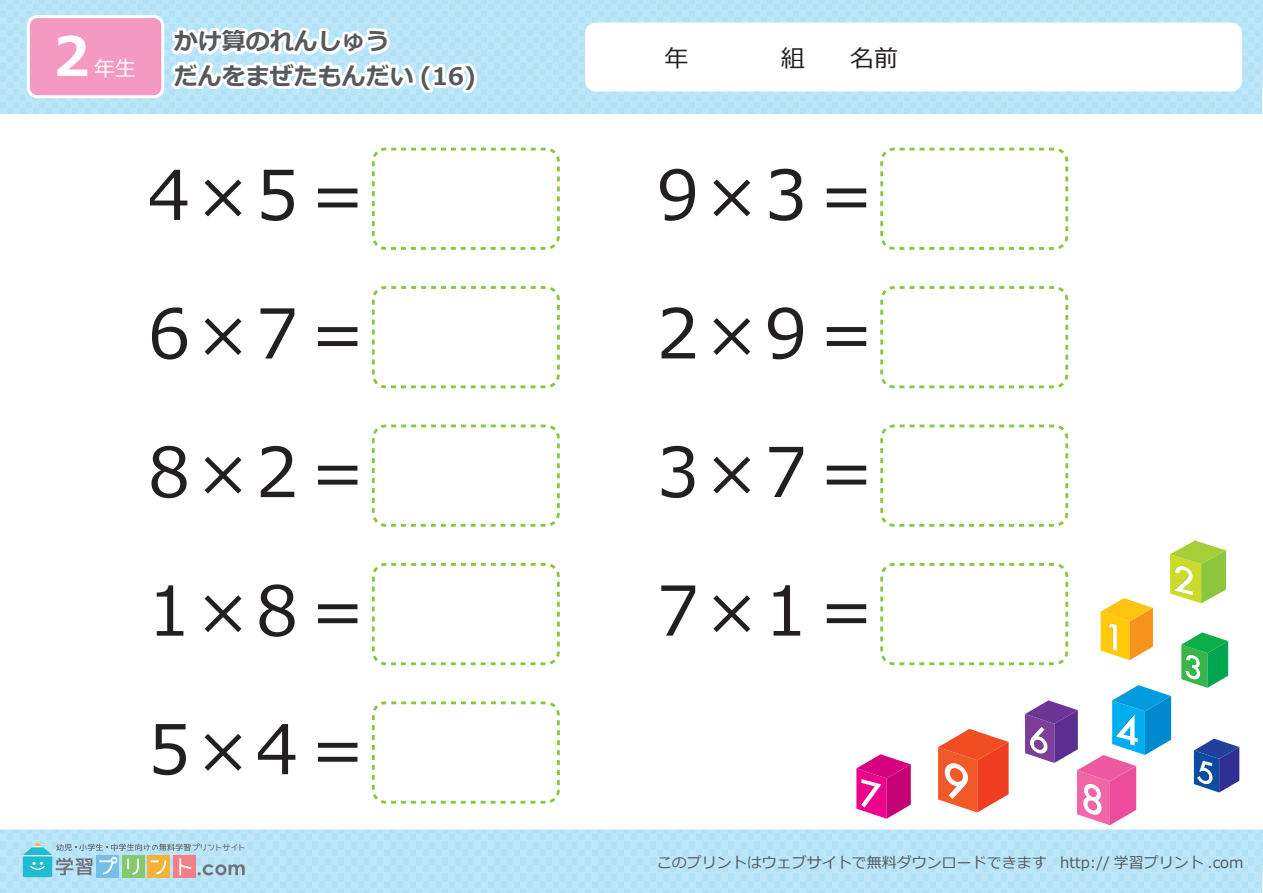
<style>
.page{position:relative;width:1263px;height:893px;background:#fff}
.page>*{position:absolute;margin:0;border:0;box-sizing:border-box;transform-origin:0 0}
.t1{font:68.1px/138.6px "Meiryo";color:#231f20;text-align:justify}
.t2{font:700 54px "Meiryo";color:#fff}
.t3{font:700 24px "Meiryo";color:#57585a}
.t4{font:24px "Meiryo";color:#231f20}
.t5{font:21px "Meiryo";color:#fff}
.t6{font:15px "Meiryo";color:#56595b}
</style>
<div class="page">
<svg style="left:0;top:0;width:1263px;height:114px;fill:#bde6f9"></svg>
<div style="left:585px;top:22px;width:657px;height:69px;background:#fff;border-radius:11px"></div>
<div style="left:27px;top:15px;width:137px;height:83px;border:6px solid #fff;border-radius:8px"></div>
<div style="left:30px;top:18px;width:131px;height:77px;background:#f499c2;border-radius:8px"></div>
<svg style="left:0;top:829px;width:1263px;height:64px;fill:#bde6f9"></svg>
<svg style="left:23px;top:842px;width:222px;height:35px"></svg>
<svg style="left:1194px;top:739px;width:45px;height:53px"></svg>
<svg style="left:938px;top:729px;width:71px;height:83px"></svg>
<svg style="left:1025px;top:685px;width:146px;height:140px"></svg>
<svg style="left:856px;top:754px;width:55px;height:65px"></svg>
<svg style="left:1100px;top:598px;width:53px;height:62px"></svg>
<svg style="left:1170px;top:540px;width:56px;height:63px"></svg>
<svg style="left:1181px;top:632px;width:47px;height:56px"></svg>
<div style="left:372px;top:148px;width:188px;height:102px;border:3px dashed #8bc640;border-radius:12px"></div>
<div style="left:372px;top:286px;width:188px;height:102px;border:3px dashed #8bc640;border-radius:12px"></div>
<div style="left:372px;top:425px;width:188px;height:102px;border:3px dashed #8bc640;border-radius:12px"></div>
<div style="left:372px;top:563px;width:188px;height:102px;border:3px dashed #8bc640;border-radius:12px"></div>
<div style="left:880px;top:148px;width:188px;height:102px;border:3px dashed #8bc640;border-radius:12px"></div>
<div style="left:880px;top:286px;width:188px;height:102px;border:3px dashed #8bc640;border-radius:12px"></div>
<div style="left:880px;top:425px;width:188px;height:102px;border:3px dashed #8bc640;border-radius:12px"></div>
<div style="left:880px;top:563px;width:188px;height:102px;border:3px dashed #8bc640;border-radius:12px"></div>
<div style="left:372px;top:701px;width:188px;height:103px;border:3px dashed #8bc640;border-radius:12px"></div>
<svg style="left:165px;top:22px;width:316px;height:92px"></svg>
<h3 class="t3" style="left:174px;top:25px;width:217px">かけ算のれんしゅう</h3>
<h2 class="t2" style="left:53px;top:18px;width:38px">2</h2>
<h3 class="t5" style="left:94px;top:54px;width:43px">年生</h3>
<h3 class="t4" style="left:664px;top:41px;width:25px">年</h3>
<h3 class="t4" style="left:781px;top:41px;width:25px">組</h3>
<h3 class="t4" style="left:850px;top:41px;width:49px">名前</h3>
<h3 class="t3" style="left:174px;top:59px;width:304px">だんをまぜたもんだい (16)</h3>
<h1 class="t1" style="left:148px;top:129px;width:225px">4×5＝6×7＝8×2＝1×8＝</h1>
<h1 class="t1" style="left:657px;top:129px;width:225px">9×3＝2×9＝3×7＝7×1＝</h1>
<h1 class="t1" style="left:148px;top:684px;width:225px">5×4＝</h1>
<p class="t6" style="left:657px;top:852px;width:588px">このプリントはウェブサイトで無料ダウンロードできます http:// 学習プリント .com</p>
</div>
